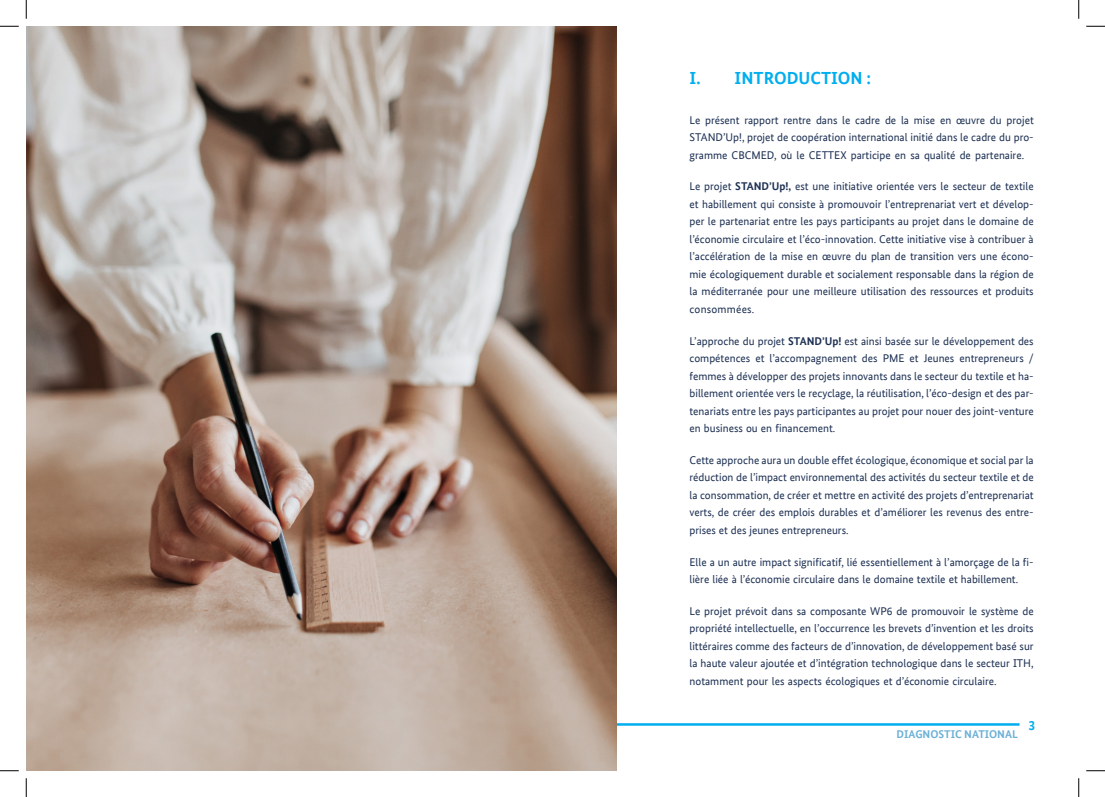
<style>
.page{position:relative;width:1105px;height:797px;background:#fff}
.page>*{position:absolute;margin:0;border:0;box-sizing:border-box;transform-origin:0 0}
.t1{font:700 17.5px "Bundes Sans Office";color:#00aeef}
.t2{font:700 13.75px "Bundes Sans Office";color:#00aeef}
.t3{font:11.25px/17.5px "Bundes Sans Office";color:#1e3154;text-align:justify}
.t4{font:700 11.25px "Bundes Sans Office";color:#6eb1d6}
.s1{font-weight:700}
</style>
<div class="page">
<hr style="left:81px;top:723px;width:938px;height:2px;background:#00aeef">
<img style="left:26px;top:26px;width:590px;height:744px">
<svg style="left:0;top:25px;width:19px;height:2px"></svg>
<svg style="left:1086px;top:25px;width:19px;height:2px"></svg>
<svg style="left:0;top:770px;width:19px;height:1px"></svg>
<svg style="left:1086px;top:770px;width:19px;height:1px"></svg>
<svg style="left:25px;top:0;width:2px;height:19px"></svg>
<svg style="left:25px;top:778px;width:2px;height:19px"></svg>
<svg style="left:1078px;top:0;width:1px;height:19px"></svg>
<svg style="left:1078px;top:778px;width:1px;height:19px"></svg>
<p class="t1" style="left:689px;top:68px;width:183px">I. INTRODUCTION :</p>
<p class="t3" style="left:689px;top:111px;width:346px">Le présent rapport rentre dans le cadre de la mise en œuvre du projet STAND’Up!, projet de coopération international initié dans le cadre du pro&shy;gramme CBCMED, où le CETTEX participe en sa qualité de partenaire.</p>
<p class="t3" style="left:689px;top:178px;width:346px">Le projet <span class="s1">STAND’Up!,</span> est une initiative orientée vers le secteur de textile et habillement qui consiste à promouvoir l’entreprenariat vert et dévelop&shy;per le partenariat entre les pays participants au projet dans le domaine de l’économie circulaire et l’éco-innovation. Cette initiative vise à contribuer à l’accélération de la mise en œuvre du plan de transition vers une écono&shy;mie écologiquement durable et socialement responsable dans la région de la méditerranée pour une meilleure utilisation des ressources et produits consommées.</p>
<p class="t3" style="left:689px;top:332px;width:346px">L’approche du projet <span class="s1">STAND’Up!</span> est ainsi basée sur le développement des compétences et l’accompagnement des PME et Jeunes entrepreneurs / femmes à développer des projets innovants dans le secteur du textile et ha&shy;billement orientée vers le recyclage, la réutilisation, l’éco-design et des par&shy;tenariats entre les pays participantes au projet pour nouer des joint-venture en business ou en financement.</p>
<p class="t3" style="left:689px;top:451px;width:346px">Cette approche aura un double effet écologique, économique et social par la réduction de l’impact environnemental des activités du secteur textile et de la consommation, de créer et mettre en activité des projets d’entreprenariat verts, de créer des emplois durables et d’améliorer les revenus des entre&shy;prises et des jeunes entrepreneurs.</p>
<p class="t3" style="left:689px;top:553px;width:346px">Elle a un autre impact significatif, lié essentiellement à l’amorçage de la fi&shy;lière liée à l’économie circulaire dans le domaine textile et habillement.</p>
<p class="t3" style="left:689px;top:602px;width:346px">Le projet prévoit dans sa composante WP6 de promouvoir le système de propriété intellectuelle, en l’occurrence les brevets d’invention et les droits littéraires comme des facteurs de d’innovation, de développement basé sur la haute valeur ajoutée et d’intégration technologique dans le secteur ITH, notamment pour les aspects écologiques et d’économie circulaire.</p>
<p class="t4" style="left:897px;top:727px;width:123px">DIAGNOSTIC NATIONAL</p>
<p class="t2" style="left:1028px;top:717px;width:8px">3</p>
</div>
